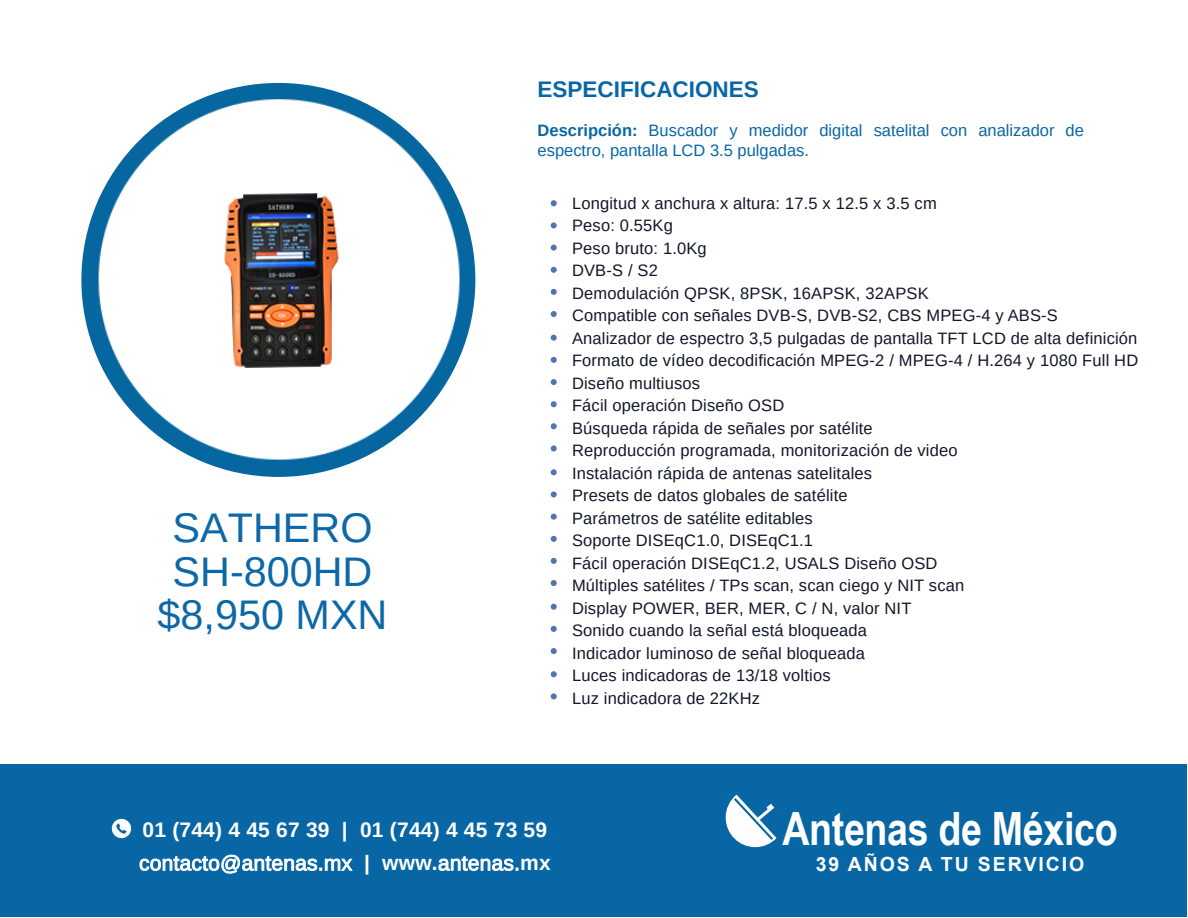
<style>
.page{position:relative;width:1188px;height:918px;background:#fff}
.page>*{position:absolute;margin:0;border:0;box-sizing:border-box;transform-origin:0 0}
.t1{font:700 45.9px "Arial Narrow";letter-spacing:-.01em;color:#fff}
.t2{font:41.4px/43.5px "Arimo";color:#0d68a7;text-align:center}
.t3{font:700 22.5px "Arimo";color:#0866a5}
.t4{font:700 21px/33.8px "Arimo";letter-spacing:.01em;color:#fff}
.t5{font:700 19.5px "Arial";letter-spacing:.095em;color:#fff}
.t6{font:16.5px/22.5px "Arimo";letter-spacing:.01em;color:#121729}
.t7{font:16.5px/19.8px "Arimo";color:#0866a5}
.s1{font-weight:700}
.s2{font-weight:400}
</style>
<div class="page">
<svg style="left:551px;top:200px;width:6px;height:6px"></svg>
<svg style="left:551px;top:222px;width:6px;height:6px"></svg>
<svg style="left:551px;top:245px;width:6px;height:6px"></svg>
<svg style="left:551px;top:267px;width:6px;height:6px"></svg>
<svg style="left:551px;top:289px;width:6px;height:6px"></svg>
<svg style="left:551px;top:311px;width:6px;height:6px"></svg>
<svg style="left:551px;top:335px;width:6px;height:6px"></svg>
<svg style="left:551px;top:357px;width:6px;height:6px"></svg>
<svg style="left:551px;top:379px;width:6px;height:6px"></svg>
<svg style="left:551px;top:401px;width:6px;height:6px"></svg>
<svg style="left:551px;top:423px;width:6px;height:6px"></svg>
<svg style="left:551px;top:445px;width:6px;height:6px"></svg>
<svg style="left:551px;top:469px;width:6px;height:6px"></svg>
<svg style="left:551px;top:491px;width:6px;height:6px"></svg>
<svg style="left:551px;top:514px;width:6px;height:6px"></svg>
<svg style="left:551px;top:536px;width:6px;height:6px"></svg>
<svg style="left:551px;top:558px;width:6px;height:6px"></svg>
<svg style="left:551px;top:580px;width:6px;height:6px"></svg>
<svg style="left:551px;top:604px;width:6px;height:6px"></svg>
<svg style="left:551px;top:626px;width:6px;height:6px"></svg>
<svg style="left:551px;top:648px;width:6px;height:6px"></svg>
<svg style="left:551px;top:671px;width:6px;height:6px"></svg>
<svg style="left:551px;top:693px;width:6px;height:6px"></svg>
<img style="left:81px;top:97px;width:395px;height:366px">
<div style="left:0;top:764px;width:1187px;height:153px;background:#0866a5"></div>
<svg style="left:726px;top:795px;width:51px;height:52px"></svg>
<svg style="left:112px;top:819px;width:19px;height:19px"></svg>
<h2 class="t2" style="left:158px;top:506px;width:231px">SATHERO<br>SH-800HD $8,950 MXN</h2>
<h3 class="t3" style="left:538px;top:74px;width:223px">ESPECIFICACIONES</h3>
<p class="t7" style="left:538px;top:121px;width:548px"><span class="s1">Descripción:</span> Buscador y medidor digital satelital con analizador de espectro, pantalla LCD 3.5 pulgadas.</p>
<p class="t6" style="left:572px;top:192px;width:568px">Longitud x anchura x altura: 17.5 x 12.5 x 3.5 cm<br>Peso: 0.55Kg<br>Peso bruto: 1.0Kg<br>DVB-S / S2<br>Demodulación QPSK, 8PSK, 16APSK, 32APSK<br>Compatible con señales DVB-S, DVB-S2, CBS MPEG-4 y ABS-S Analizador de espectro 3,5 pulgadas de pantalla TFT LCD de alta definición Formato de vídeo decodificación MPEG-2 / MPEG-4 / H.264 y 1080 Full HD Diseño multiusos<br>Fácil operación Diseño OSD<br>Búsqueda rápida de señales por satélite<br>Reproducción programada, monitorización de video<br>Instalación rápida de antenas satelitales<br>Presets de datos globales de satélite<br>Parámetros de satélite editables<br>Soporte DISEqC1.0, DISEqC1.1<br>Fácil operación DISEqC1.2, USALS Diseño OSD<br>Múltiples satélites / TPs scan, scan ciego y NIT scan<br>Display POWER, BER, MER, C / N, valor NIT<br>Sonido cuando la señal está bloqueada<br>Indicador luminoso de señal bloqueada<br>Luces indicadoras de 13/18 voltios<br>Luz indicadora de 22KHz</p>
<p class="t4" style="left:139px;top:813px;width:413px">01 (744) 4 45 67 39 | 01 (744) 4 45 73 59 <span class="s2">contacto@antenas.mx</span> | www.<span class="s2">antenas.</span>mx</p>
<h1 class="t1" style="left:782px;top:794px;width:337px">Antenas de México</h1>
<p class="t5" style="left:816px;top:851px;width:270px">39 AÑOS A TU SERVICIO</p>
</div>
